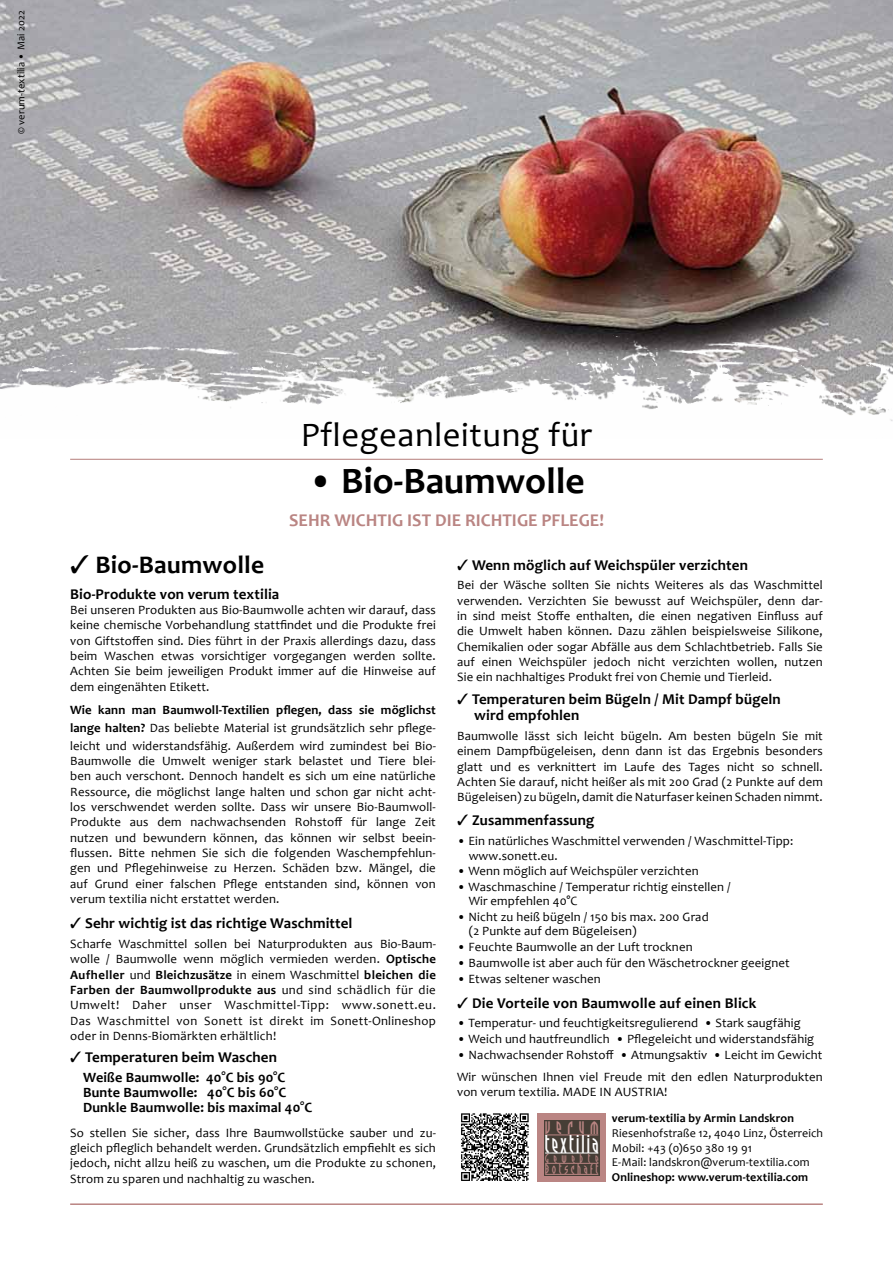
<style>
.page{position:relative;width:893px;height:1263px;background:#fff}
.page>*{position:absolute;margin:0;border:0;box-sizing:border-box;transform-origin:0 0}
.t1{font:700 37.5px "Candara";color:#000}
.t2{font:34.5px "Candara";letter-spacing:.02em;color:#000}
.t3{font:700 25.5px "Candara";letter-spacing:.01em;color:#000}
.t4{font:22.95px "Tyson";letter-spacing:.13em;color:#fff;scale:.91 1}
.t5{font:19.65px "Tyson";letter-spacing:.355em;color:#ba8583;scale:.91 1}
.t6{font:700 18px "Candara";color:#ba8583}
.t7{font:700 15px/16.5px "Candara";letter-spacing:.01em;color:#000}
.t8{font:700 14.25px/15.1px "Candara";letter-spacing:.01em;color:#000}
.t9{font:13.2px "Tyson";letter-spacing:.265em;color:#ba8583;scale:.91 1}
.t10{font:12.75px/15.3px "Candara";letter-spacing:.01em;color:#000;text-align:justify}
.t11{font:12px/14.7px "Candara";letter-spacing:.01em;color:#000}
.t12{font:700 12px "Candara";letter-spacing:.01em;color:#000}
.t13{font:11.85px "Tyson";letter-spacing:.48em;color:#ba8583;scale:.91 1}
.t14{font:10.5px "Candara";letter-spacing:.01em;color:#000}
.s1{font-weight:700}
</style>
<div class="page">
<svg style="left:461px;top:1113px;width:68px;height:68px"></svg>
<div style="left:537px;top:1113px;width:69px;height:69px;background:#ba8583"></div>
<div style="left:544px;top:1120px;width:56px;height:56px;background:#463e36"></div>
<hr style="left:545px;top:1134px;width:53px;height:1px;background:#ba8583">
<hr style="left:545px;top:1152px;width:53px;height:1px;background:#fff">
<hr style="left:545px;top:1163px;width:53px;height:1px;background:#ba8583">
<hr style="left:545px;top:1174px;width:53px;height:1px;background:#ba8583">
<img style="left:0;top:0;width:893px;height:289px">
<img style="left:0;top:289px;width:893px;height:170px">
<hr style="left:70px;top:459px;width:753px;height:1px;background:#ba8583">
<hr style="left:70px;top:1203px;width:753px;height:2px;background:#ba8583">
<p class="t14" style="left:15px;top:134px;width:125px;rotate:-90deg">© verum-textilia • Mai 2022</p>
<h2 class="t2" style="left:301px;top:413px;width:293px">Pflegeanleitung für</h2>
<h1 class="t1" style="left:308px;top:457px;width:278px">• Bio-Baumwolle</h1>
<h3 class="t6" style="left:289px;top:509px;width:316px">SEHR WICHTIG IST DIE RICHTIGE PFLEGE!</h3>
<h3 class="t3" style="left:70px;top:549px;width:195px">✓ Bio-Baumwolle</h3>
<p class="t7" style="left:70px;top:585px;width:211px">Bio-Produkte von verum textilia</p>
<p class="t10" style="left:70px;top:602px;width:367px">Bei unseren Produkten aus Bio-Baumwolle achten wir darauf, dass keine chemische Vorbehandlung stattfindet und die Produkte frei von Giftstoffen sind. Dies führt in der Praxis allerdings dazu, dass beim Waschen etwas vorsichtiger vorgegangen werden sollte.<br>Achten Sie beim jeweiligen Produkt immer auf die Hinweise auf dem eingenähten Etikett.</p>
<p class="t10" style="left:70px;top:700px;width:367px;line-height:18px"><span class="s1">Wie kann man Baumwoll-Textilien pflegen, dass sie möglichst lange halten?</span> Das beliebte Material ist grundsätzlich sehr pflege&shy;leicht und widerstandsfähig. Außerdem wird zumindest bei Bio-</p>
<p class="t10" style="left:70px;top:753px;width:367px">Baumwolle die Umwelt weniger stark belastet und Tiere blei&shy;ben auch verschont. Dennoch handelt es sich um eine natürliche Ressource, die möglichst lange halten und schon gar nicht acht&shy;los verschwendet werden sollte. Dass wir unsere Bio-Baumwoll-Produkte aus dem nachwachsenden Rohstoff für lange Zeit nutzen und bewundern können, das können wir selbst beein&shy;flussen. Bitte nehmen Sie sich die folgenden Waschempfehlun&shy;gen und Pflegehinweise zu Herzen. Schäden bzw. Mängel, die auf Grund einer falschen Pflege entstanden sind, können von verum textilia nicht erstattet werden.</p>
<p class="t7" style="left:70px;top:915px;width:284px">✓ Sehr wichtig ist das richtige Waschmittel</p>
<p class="t10" style="left:70px;top:936px;width:367px">Scharfe Waschmittel sollen bei Naturprodukten aus Bio-Baum&shy;wolle / Baumwolle wenn möglich vermieden werden. <span class="s1">Optische Aufheller</span> und <span class="s1">Bleichzusätze</span> in einem Waschmittel <span class="s1">bleichen die Farben der Baumwollprodukte aus</span> und sind schädlich für die Umwelt! Daher unser Waschmittel-Tipp: www.sonett.eu.<br>Das Waschmittel von Sonett ist direkt im Sonett-Onlineshop oder in Denns-Biomärkten erhältlich!</p>
<p class="t7" style="left:70px;top:1049px;width:208px">✓ Temperaturen beim Waschen</p>
<p class="t8" style="left:83px;top:1069px;width:231px">Weiße Baumwolle: 40°C bis 90°C<br>Bunte Baumwolle: 40°C bis 60°C<br>Dunkle Baumwolle: bis maximal 40°C</p>
<p class="t10" style="left:70px;top:1125px;width:367px">So stellen Sie sicher, dass Ihre Baumwollstücke sauber und zu&shy;gleich pfleglich behandelt werden. Grundsätzlich empfiehlt es sich jedoch, nicht allzu heiß zu waschen, um die Produkte zu schonen, Strom zu sparen und nachhaltig zu waschen.</p>
<p class="t7" style="left:457px;top:556px;width:292px">✓ Wenn möglich auf Weichspüler verzichten</p>
<p class="t10" style="left:457px;top:577px;width:367px">Bei der Wäsche sollten Sie nichts Weiteres als das Waschmittel verwenden. Verzichten Sie bewusst auf Weichspüler, denn dar&shy;in sind meist Stoffe enthalten, die einen negativen Einfluss auf die Umwelt haben können. Dazu zählen beispielsweise Silikone, Chemikalien oder sogar Abfälle aus dem Schlachtbetrieb. Falls Sie auf einen Weichspüler jedoch nicht verzichten wollen, nutzen Sie ein nachhaltiges Produkt frei von Chemie und Tierleid.</p>
<p class="t7" style="left:474px;top:690px;width:308px;text-indent:-17px">✓ Temperaturen beim Bügeln / Mit Dampf bügeln wird empfohlen</p>
<p class="t10" style="left:457px;top:728px;width:367px">Baumwolle lässt sich leicht bügeln. Am besten bügeln Sie mit einem Dampfbügeleisen, denn dann ist das Ergebnis besonders glatt und es verknittert im Laufe des Tages nicht so schnell.<br>Achten Sie darauf, nicht heißer als mit 200 Grad (2 Punkte auf dem Bügeleisen) zu bügeln, damit die Naturfaser keinen Schaden nimmt.</p>
<p class="t7" style="left:457px;top:812px;width:139px">✓ Zusammenfassung</p>
<p class="t10" style="left:469px;top:834px;width:326px;line-height:14.2px;text-indent:-12px">• Ein natürliches Waschmittel verwenden / Waschmittel-Tipp: www.sonett.eu.</p>
<p class="t10" style="left:457px;top:863px;width:243px">• Wenn möglich auf Weichspüler verzichten</p>
<p class="t10" style="left:469px;top:880px;width:263px;line-height:14.2px;text-indent:-12px">• Waschmaschine / Temperatur richtig einstellen /<br>Wir empfehlen 40°C</p>
<p class="t10" style="left:469px;top:910px;width:241px;line-height:14.2px;text-indent:-12px">• Nicht zu heiß bügeln / 150 bis max. 200 Grad (2 Punkte auf dem Bügeleisen)</p>
<p class="t10" style="left:457px;top:939px;width:237px">• Feuchte Baumwolle an der Luft trocknen</p>
<p class="t10" style="left:457px;top:955px;width:334px">• Baumwolle ist aber auch für den Wäschetrockner geeignet</p>
<p class="t10" style="left:457px;top:971px;width:145px">• Etwas seltener waschen</p>
<p class="t7" style="left:457px;top:995px;width:301px">✓ Die Vorteile von Baumwolle auf einen Blick</p>
<p class="t10" style="left:457px;top:1015px;width:345px">• Temperatur- und feuchtigkeitsregulierend • Stark saugfähig</p>
<p class="t10" style="left:457px;top:1031px;width:358px">• Weich und hautfreundlich • Pflegeleicht und widerstandsfähig</p>
<p class="t10" style="left:457px;top:1044px;width:367px;line-height:21.3px">• Nachwachsender Rohstoff • Atmungsaktiv • Leicht im Gewicht<br>Wir wünschen Ihnen viel Freude mit den edlen Naturprodukten</p>
<p class="t10" style="left:457px;top:1084px;width:212px">von verum textilia. MADE IN AUSTRIA!</p>
<h3 class="t5" style="left:545px;top:1116px;width:60px">verum</h3>
<h3 class="t4" style="left:545px;top:1131px;width:60px">textilia</h3>
<p class="t13" style="left:545px;top:1152px;width:60px">Gewebte</p>
<p class="t9" style="left:545px;top:1162px;width:60px">Botschaft</p>
<p class="t12" style="left:612px;top:1111px;width:184px">verum-textilia by Armin Landskron</p>
<p class="t11" style="left:612px;top:1126px;width:213px">Riesenhofstraße 12, 4040 Linz, Österreich<br>Mobil: +43 (0)650 380 19 91<br>E-Mail: landskron@verum-textilia.com</p>
<p class="t12" style="left:612px;top:1170px;width:198px">Onlineshop: www.verum-textilia.com</p>
</div>
